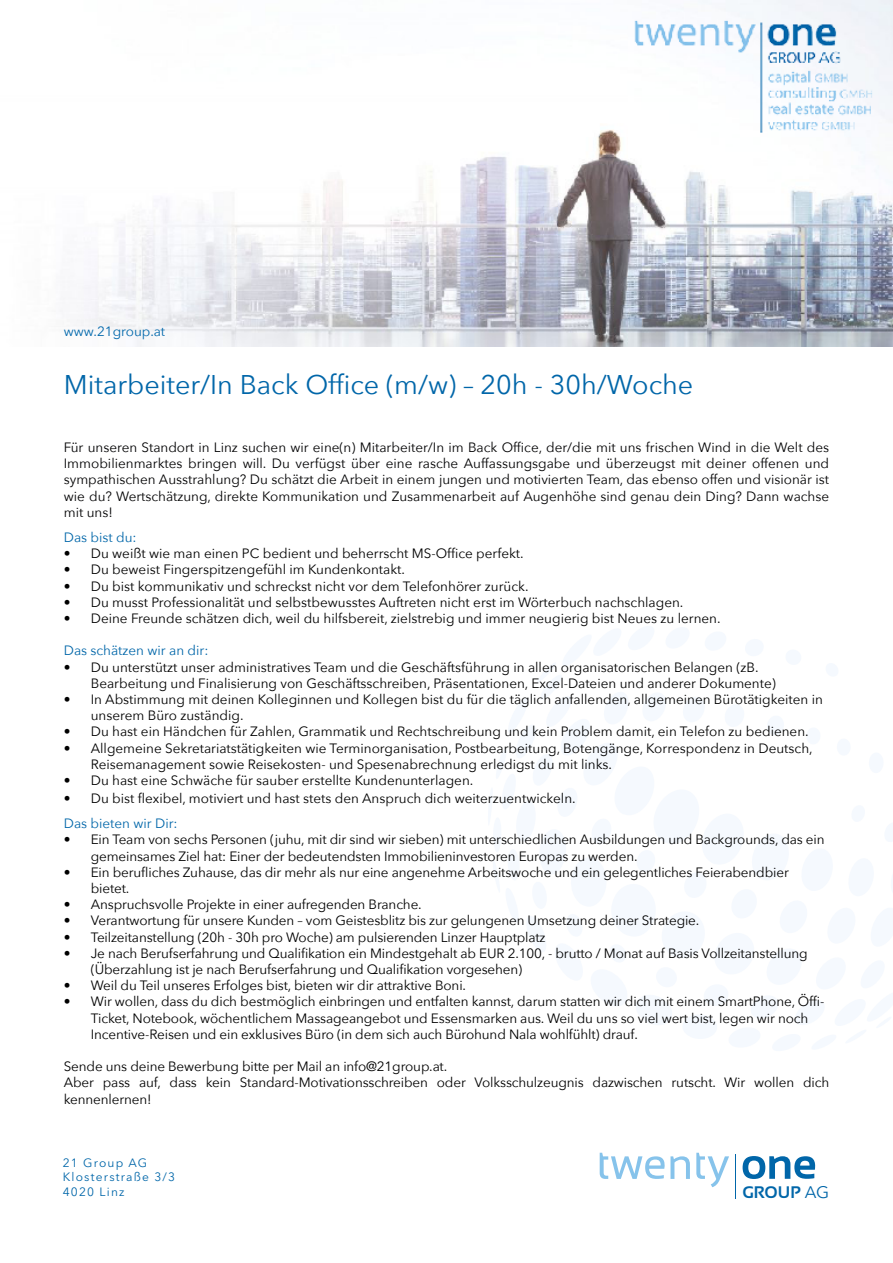
<style>
.page{position:relative;width:893px;height:1263px;background:#fff}
.page>*{position:absolute;margin:0;border:0;box-sizing:border-box;transform-origin:0 0}
.t1{font:27px "Avenir Next";color:#0066a9}
.t2{font:700 16.8px "Sansation";color:#0066a9}
.t3{font:13.5px/16.2px "Avenir Next";letter-spacing:-.01em;color:#000}
.t4{font:13.5px/16.2px "Avenir Next";color:#020203;text-align:justify}
.t5{font:13.5px "Avenir Next";color:#0066a9}
.t6{font:13.5px "Avenir Next";color:#0067ab}
.t7{font:12px/14.4px "Avenir Next LT Pro";letter-spacing:.1em;color:#0066a9}
.s1{font-family:"Avenir Next";font-weight:400}
</style>
<div class="page">
<svg style="left:600px;top:1153px;width:90px;height:26px"></svg>
<svg style="left:696px;top:1153px;width:33px;height:34px"></svg>
<svg style="left:743px;top:1156px;width:73px;height:23px"></svg>
<hr style="left:735px;top:1154px;width:1px;height:45px;background:#0066a9">
<img style="left:74px;top:0;width:819px;height:347px">
<p class="t6" style="left:64px;top:319px;width:103px">www.21group.at</p>
<h1 class="t1" style="left:64px;top:362px;width:631px">Mitarbeiter/In Back Office (m/w) – 20h - 30h/Woche</h1>
<p class="t4" style="left:64px;top:439px;width:767px">Für unseren Standort in Linz suchen wir eine(n) Mitarbeiter/In im Back Office, der/die mit uns frischen Wind in die Welt des Immobilienmarktes bringen will. Du verfügst über eine rasche Auffassungsgabe und überzeugst mit deiner offenen und sympathischen Ausstrahlung? Du schätzt die Arbeit in einem jungen und motivierten Team, das ebenso offen und visionär ist wie du? Wertschätzung, direkte Kommunikation und Zusammenarbeit auf Augenhöhe sind genau dein Ding? Dann wachse mit uns!</p>
<p class="t5" style="left:64px;top:526px;width:74px">Das bist du:</p>
<p class="t3" style="left:64px;top:545px;width:461px">• Du weißt wie man einen PC bedient und beherrscht MS-Office perfekt.</p>
<p class="t3" style="left:64px;top:561px;width:343px">• Du beweist Fingerspitzengefühl im Kundenkontakt.</p>
<p class="t3" style="left:64px;top:577px;width:466px">• Du bist kommunikativ und schreckst nicht vor dem Telefonhörer zurück.</p>
<p class="t3" style="left:64px;top:593px;width:621px">• Du musst Professionalität und selbstbewusstes Auftreten nicht erst im Wörterbuch nachschlagen.</p>
<p class="t3" style="left:64px;top:610px;width:658px">• Deine Freunde schätzen dich, weil du hilfsbereit, zielstrebig und immer neugierig bist Neues zu lernen.</p>
<p class="t5" style="left:64px;top:639px;width:146px">Das schätzen wir an dir:</p>
<p class="t3" style="left:91px;top:658px;width:687px;text-indent:-27px">• Du unterstützt unser administratives Team und die Geschäftsführung in allen organisatorischen Belangen (zB.<br>Bearbeitung und Finalisierung von Geschäftsschreiben, Präsentationen, Excel-Dateien und anderer Dokumente)</p>
<p class="t3" style="left:91px;top:691px;width:734px;text-indent:-27px">• In Abstimmung mit deinen Kolleginnen und Kollegen bist du für die täglich anfallenden, allgemeinen Bürotätigkeiten in unserem Büro zuständig.</p>
<p class="t3" style="left:64px;top:723px;width:746px">• Du hast ein Händchen für Zahlen, Grammatik und Rechtschreibung und kein Problem damit, ein Telefon zu bedienen.</p>
<p class="t3" style="left:91px;top:739px;width:723px;text-indent:-27px">• Allgemeine Sekretariatstätigkeiten wie Terminorganisation, Postbearbeitung, Botengänge, Korrespondenz in Deutsch,<br>Reisemanagement sowie Reisekosten- und Spesenabrechnung erledigst du mit links.</p>
<p class="t3" style="left:64px;top:772px;width:411px">• Du hast eine Schwäche für sauber erstellte Kundenunterlagen.</p>
<p class="t3" style="left:64px;top:790px;width:513px">• Du bist flexibel, motiviert und hast stets den Anspruch dich weiterzuentwickeln.</p>
<p class="t5" style="left:64px;top:812px;width:115px">Das bieten wir Dir:</p>
<p class="t3" style="left:91px;top:831px;width:735px;text-indent:-27px">• Ein Team von sechs Personen (juhu, mit dir sind wir sieben) mit unterschiedlichen Ausbildungen und Backgrounds, das ein gemeinsames Ziel hat: Einer der bedeutendsten Immobilieninvestoren Europas zu werden.</p>
<p class="t3" style="left:91px;top:863px;width:700px;text-indent:-27px">• Ein berufliches Zuhause, das dir mehr als nur eine angenehme Arbeitswoche und ein gelegentliches Feierabendbier bietet.</p>
<p class="t3" style="left:64px;top:896px;width:360px">• Anspruchsvolle Projekte in einer aufregenden Branche.</p>
<p class="t3" style="left:64px;top:912px;width:637px">• Verantwortung für unsere Kunden – vom Geistesblitz bis zur gelungenen Umsetzung deiner Strategie.</p>
<p class="t3" style="left:64px;top:928px;width:483px">• Teilzeitanstellung (20h - 30h pro Woche) am pulsierenden Linzer Hauptplatz</p>
<p class="t3" style="left:91px;top:944px;width:718px;text-indent:-27px">• Je nach Berufserfahrung und Qualifikation ein Mindestgehalt ab EUR 2.100, - brutto / Monat auf Basis Vollzeitanstellung (Überzahlung ist je nach Berufserfahrung und Qualifikation vorgesehen)</p>
<p class="t3" style="left:64px;top:977px;width:404px">• Weil du Teil unseres Erfolges bist, bieten wir dir attraktive Boni.</p>
<p class="t3" style="left:91px;top:993px;width:735px;text-indent:-27px">• Wir wollen, dass du dich bestmöglich einbringen und entfalten kannst, darum statten wir dich mit einem SmartPhone, Öffi-<br>Ticket, Notebook, wöchentlichem Massageangebot und Essensmarken aus. Weil du uns so viel wert bist, legen wir noch<br>Incentive-Reisen und ein exklusives Büro (in dem sich auch Bürohund Nala wohlfühlt) drauf.</p>
<p class="t3" style="left:64px;top:1058px;width:767px">Sende uns deine Bewerbung bitte per Mail an info@21group.at.<br>Aber pass auf, dass kein Standard-Motivationsschreiben oder Volksschulzeugnis dazwischen rutscht. Wir wollen dich kennenlernen!</p>
<p class="t7" style="left:63px;top:1155px;width:114px">21 Group AG<br>Klosterstraße 3/3<br>4020 Linz</p>
<p class="t2" style="left:742px;top:1183px;width:88px">GROUP <span class="s1">AG</span></p>
</div>
